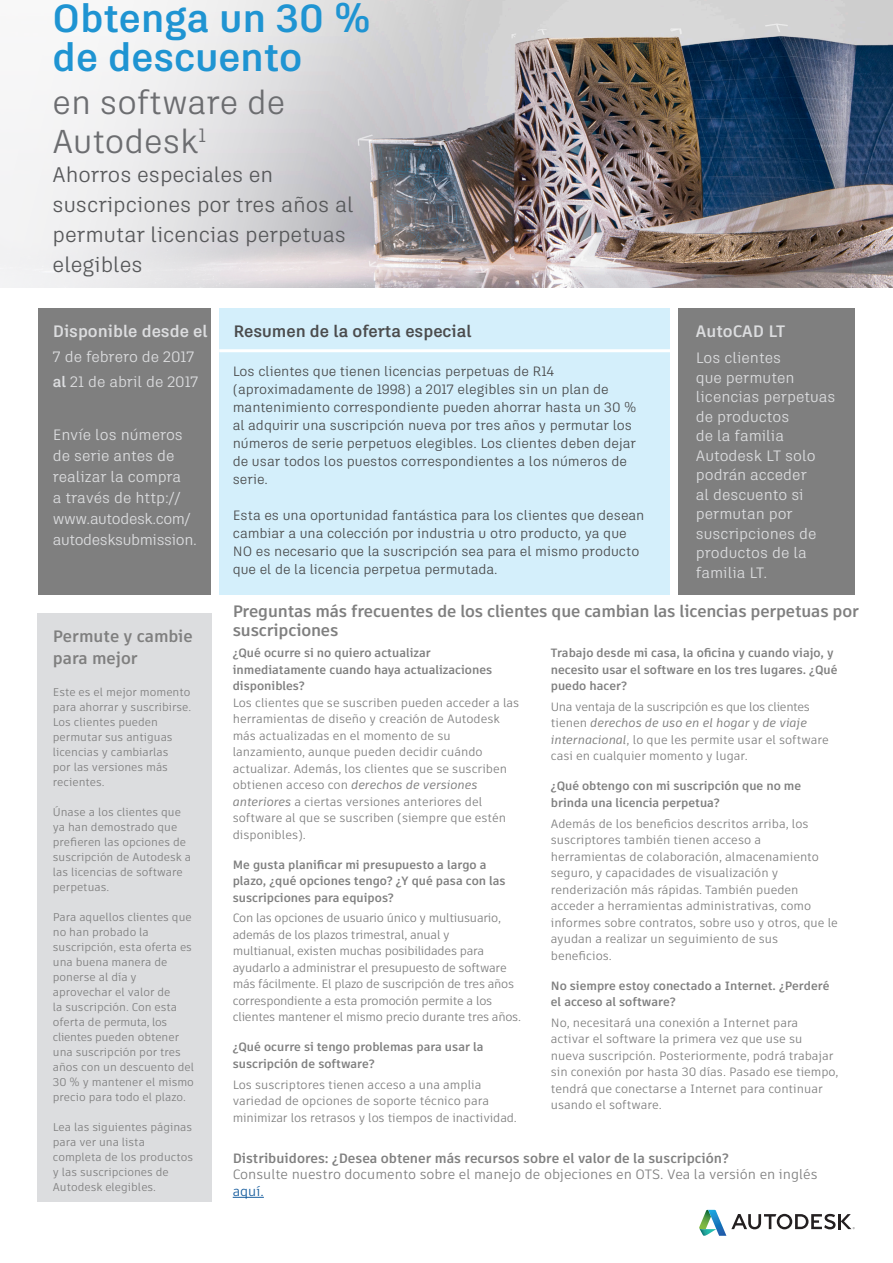
<style>
.page{position:relative;width:893px;height:1263px;background:#fff}
.page>*{position:absolute;margin:0;border:0;box-sizing:border-box;transform-origin:0 0}
.t1{font:700 39px/39px "Artifakt Legend";color:#1f94d2}
.t2{font:33px/39px "Artifakt Legend";color:#6c6d70}
.t3{font:21px/30px "Artifakt Legend";color:#57585a}
.t4{font:700 16.5px/22.5px "Artifakt Element";letter-spacing:-.01em;color:#7f7f7f}
.t5{font:700 16.5px "Artifakt Legend";color:#4b4c4d}
.t6{font:700 16.5px "Artifakt Legend";color:#dcdddf}
.t7{font:700 16.5px "Artifakt Element";color:#dcdddf}
.t8{font:15px/19.5px "Artifakt Legend";color:#dcdddf}
.t9{font:13.5px/18px "Artifakt Legend";color:#4b4c4d}
.t10{font:13.5px/16.5px "Artifakt Element";color:#7f7f7f}
.t11{font:700 13.5px "Artifakt Element";color:#7f7f7f}
.t12{font:12px/16.5px "Artifakt Element";color:#7f7f7f}
.t13{font:700 12px/16.5px "Artifakt Element";color:#7f7f7f}
.t14{font:12px/16.5px "Artifakt Element";letter-spacing:-.02em;color:#7f7f7f}
.t15{font:11.25px/15px "Artifakt Element";color:#7f7f7f}
.s1{font-weight:700}
.s2{font-style:italic}
.s3{color:#175d9e}
</style>
<div class="page">
<img style="left:554px;top:0;width:339px;height:287px">
<svg style="left:699px;top:1210px;width:156px;height:26px"></svg>
<div style="left:38px;top:308px;width:173px;height:287px;background:#7f7f7f"></div>
<div style="left:679px;top:308px;width:176px;height:287px;background:#7f7f7f"></div>
<div style="left:219px;top:308px;width:451px;height:287px;background:#d4effb"></div>
<hr style="left:219px;top:349px;width:453px;height:3px;background:#fff">
<div style="left:37px;top:613px;width:175px;height:588px;background:#dcdddf"></div>
<svg style="left:0;top:0;width:554px;height:288px"></svg>
<hr style="left:233px;top:1197px;width:31px;height:1px;background:#175d9e">
<p class="t1" style="left:53px;top:-1px;width:320px">Obtenga un 30 % de descuento</p>
<p class="t2" style="left:53px;top:83px;width:234px">en software de<br>Autodesk<sup>1</sup></p>
<p class="t3" style="left:53px;top:159px;width:302px">Ahorros especiales en suscripciones por tres años al permutar licencias perpetuas elegibles</p>
<p class="t6" style="left:53px;top:319px;width:156px">Disponible desde el</p>
<p class="t5" style="left:233px;top:320px;width:240px">Resumen de la oferta especial</p>
<p class="t8" style="left:53px;top:347px;width:143px">7 de febrero de 2017</p>
<p class="t8" style="left:53px;top:372px;width:147px"><span class="s1">al</span> 21 de abril de 2017</p>
<p class="t9" style="left:233px;top:362px;width:405px">Los clientes que tienen licencias perpetuas de R14 (aproximadamente de 1998) a 2017 elegibles sin un plan de mantenimiento correspondiente pueden ahorrar hasta un 30 % al adquirir una suscripción nueva por tres años y permutar los números de serie perpetuos elegibles. Los clientes deben dejar de usar todos los puestos correspondientes a los números de serie.</p>
<p class="t9" style="left:233px;top:506px;width:413px">Esta es una oportunidad fantástica para los clientes que desean cambiar a una colección por industria u otro producto, ya que NO es necesario que la suscripción sea para el mismo producto que el de la licencia perpetua permutada.</p>
<p class="t8" style="left:53px;top:424px;width:145px;line-height:21px">Envíe los números de serie antes de realizar la compra<br>a través de http:// www.autodesk.com/ autodesksubmission.</p>
<p class="t7" style="left:696px;top:320px;width:91px">AutoCAD LT</p>
<p class="t8" style="left:696px;top:348px;width:141px">Los clientes<br>que permuten licencias perpetuas de productos<br>de la familia<br>Autodesk LT solo podrán acceder<br>al descuento si permutan por suscripciones de productos de la familia LT.</p>
<p class="t4" style="left:53px;top:625px;width:141px">Permute y cambie para mejor</p>
<p class="t15" style="left:53px;top:684px;width:140px">Este es el mejor momento para ahorrar y suscribirse.<br>Los clientes pueden permutar sus antiguas licencias y cambiarlas<br>por las versiones más recientes.</p>
<p class="t15" style="left:53px;top:804px;width:140px">Únase a los clientes que ya han demostrado que prefieren las opciones de suscripción de Autodesk a las licencias de software perpetuas.</p>
<p class="t15" style="left:53px;top:909px;width:143px">Para aquellos clientes que no han probado la suscripción, esta oferta es una buena manera de ponerse al día y aprovechar el valor de<br>la suscripción. Con esta oferta de permuta, los clientes pueden obtener una suscripción por tres años con un descuento del<br>30 % y mantener el mismo precio para todo el plazo.</p>
<p class="t15" style="left:53px;top:1119px;width:142px">Lea las siguientes páginas para ver una lista completa de los productos y las suscripciones de<br>Autodesk elegibles.</p>
<p class="t4" style="left:233px;top:601px;width:628px;line-height:19.8px">Preguntas más frecuentes de los clientes que cambian las licencias perpetuas por suscripciones</p>
<p class="t13" style="left:233px;top:644px;width:261px">¿Qué ocurre si no quiero actualizar inmediatamente cuando haya actualizaciones disponibles?</p>
<p class="t12" style="left:233px;top:694px;width:288px">Los clientes que se suscriben pueden acceder a las herramientas de diseño y creación de Autodesk más actualizadas en el momento de su lanzamiento, aunque pueden decidir cuándo actualizar. Además, los clientes que se suscriben obtienen acceso con <span class="s2">derechos de versiones anteriores</span> a ciertas versiones anteriores del software al que se suscriben (siempre que estén disponibles).</p>
<p class="t13" style="left:233px;top:856px;width:274px">Me gusta planificar mi presupuesto a largo a plazo, ¿qué opciones tengo? ¿Y qué pasa con las suscripciones para equipos?</p>
<p class="t14" style="left:233px;top:910px;width:290px">Con las opciones de usuario único y multiusuario, además de los plazos trimestral, anual y<br>multianual, existen muchas posibilidades para ayudarlo a administrar el presupuesto de software más fácilmente. El plazo de suscripción de tres años correspondiente a esta promoción permite a los clientes mantener el mismo precio durante tres años.</p>
<p class="t13" style="left:233px;top:1039px;width:252px">¿Qué ocurre si tengo problemas para usar la suscripción de software?</p>
<p class="t12" style="left:233px;top:1076px;width:286px">Los suscriptores tienen acceso a una amplia variedad de opciones de soporte técnico para minimizar los retrasos y los tiempos de inactividad.</p>
<p class="t13" style="left:551px;top:644px;width:288px">Trabajo desde mi casa, la oficina y cuando viajo, y necesito usar el software en los tres lugares. ¿Qué puedo hacer?</p>
<p class="t12" style="left:551px;top:698px;width:279px">Una ventaja de la suscripción es que los clientes tienen <span class="s2">derechos de uso en el hogar</span> y <span class="s2">de viaje internacional</span>, lo que les permite usar el software casi en cualquier momento y lugar.</p>
<p class="t13" style="left:551px;top:778px;width:252px">¿Qué obtengo con mi suscripción que no me brinda una licencia perpetua?</p>
<p class="t12" style="left:551px;top:815px;width:289px">Además de los beneficios descritos arriba, los suscriptores también tienen acceso a herramientas de colaboración, almacenamiento seguro, y capacidades de visualización y renderización más rápidas. También pueden acceder a herramientas administrativas, como informes sobre contratos, sobre uso y otros, que le ayudan a realizar un seguimiento de sus beneficios.</p>
<p class="t13" style="left:551px;top:977px;width:280px">No siempre estoy conectado a Internet. ¿Perderé el acceso al software?</p>
<p class="t12" style="left:551px;top:1014px;width:289px">No, necesitará una conexión a Internet para activar el software la primera vez que use su nueva suscripción. Posteriormente, podrá trabajar sin conexión por hasta 30 días. Pasado ese tiempo, tendrá que conectarse a Internet para continuar usando el software.</p>
<p class="t11" style="left:233px;top:1149px;width:497px">Distribuidores: ¿Desea obtener más recursos sobre el valor de la suscripción?</p>
<p class="t10" style="left:233px;top:1166px;width:586px">Consulte nuestro documento sobre el manejo de objeciones en OTS. Vea la versión en inglés <span class="s3">aquí.</span></p>
</div>
